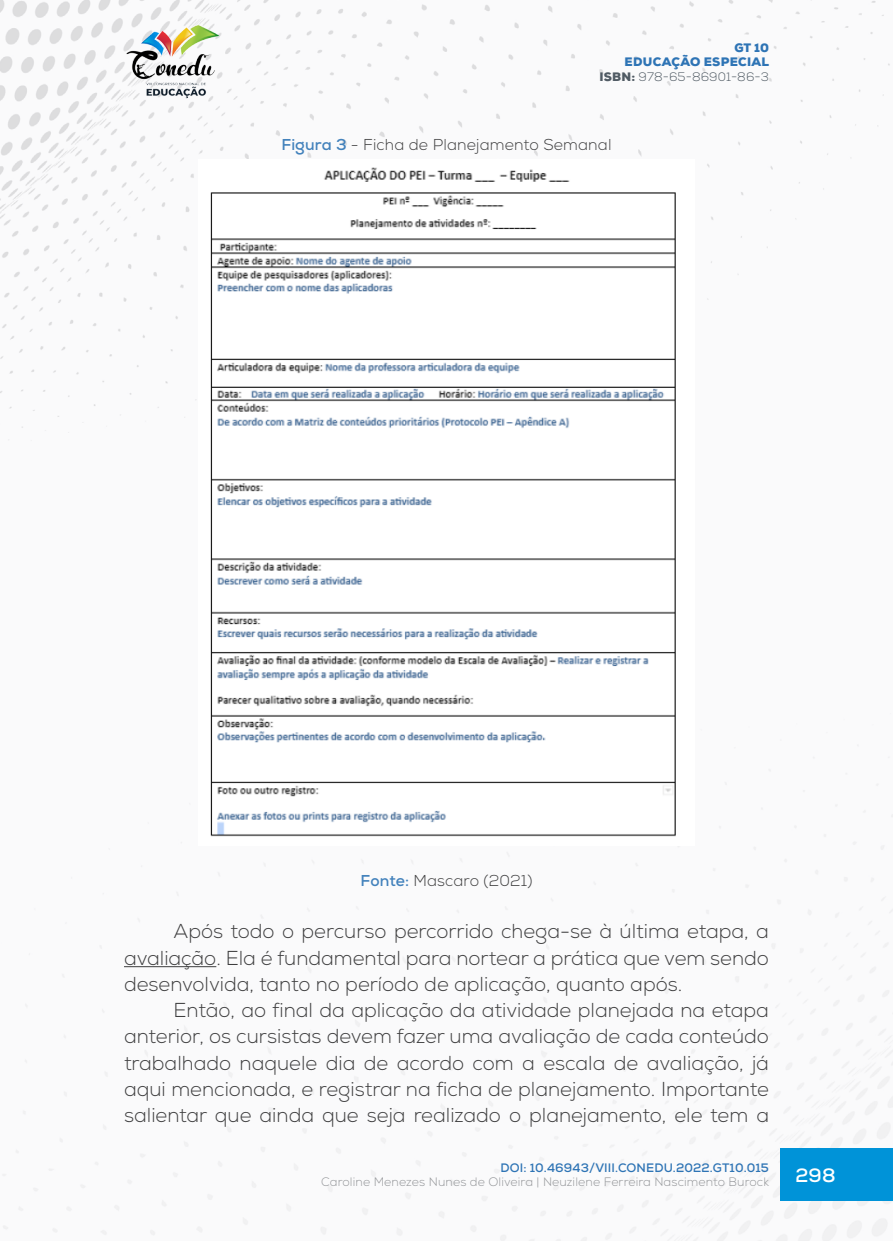
<style>
.page{position:relative;width:893px;height:1241px;background:#fff}
.page>*{position:absolute;margin:0;border:0;box-sizing:border-box;transform-origin:0 0}
._8_CORPO{font:300 20.12px/26.2px "Nexa";color:#3e3e3f;text-align:justify}
.t1{font:700 19.25px "Nexa";color:#fff}
._11_LEGENDAS{font:300 15.75px "Nexa";letter-spacing:.01em;color:#3e3e3f}
._12_FONTES{font:300 15.75px "Nexa";letter-spacing:.01em;color:#3e3e3f}
.t2{font:300 12.25px "Nexa";letter-spacing:.01em;color:#939598}
.t3{font:900 12.25px/14.7px "Nexa";letter-spacing:.025em;color:#2e74b5;text-align:right}
.t4{font:700 12.25px "Nexa";letter-spacing:.01em;color:#2e74b5}
.s1{color:#505b64}
.s2{font-weight:300;color:#505b64}
.s3{font-weight:700;color:#4382bc}
</style>
<div class="page">
<img style="left:0;top:0;width:893px;height:1240px">
<div style="left:781px;top:1148px;width:112px;height:52px;background:#0093d8"></div>
<img style="left:124px;top:25px;width:98px;height:74px">
<hr style="left:124px;top:966px;width:92px;height:1px;background:#3e3e3f">
<img style="left:198px;top:159px;width:496px;height:686px">
<p class="t3" style="left:599px;top:40px;width:171px">GT 10<br>EDUCAÇÃO ESPECIAL<br><span class="s1">ISBN:</span> <span class="s2">978-65-86901-86-3</span></p>
<p class="_11_LEGENDAS" style="left:281px;top:136px;width:332px"><span class="s3">Figura 3</span> - Ficha de Planejamento Semanal</p>
<p class="_12_FONTES" style="left:361px;top:871px;width:173px"><span class="s3">Fonte:</span> Mascaro (2021)</p>
<p class="_8_CORPO" style="left:124px;top:918px;width:646px;text-indent:50px">Após todo o percurso percorrido chega-se à última etapa, a avaliação. Ela é fundamental para nortear a prática que vem sendo desenvolvida, tanto no período de aplicação, quanto após.</p>
<p class="_8_CORPO" style="left:124px;top:997px;width:646px;text-indent:50px">Então, ao final da aplicação da atividade planejada na etapa anterior, os cursistas devem fazer uma avaliação de cada conteúdo trabalhado naquele dia de acordo com a escala de avaliação, já aqui mencionada, e registrar na ficha de planejamento. Importante salientar que ainda que seja realizado o planejamento, ele tem a</p>
<p class="t4" style="left:500px;top:1159px;width:270px">DOI: 10.46943/VIII.CONEDU.2022.GT10.015</p>
<p class="t2" style="left:321px;top:1174px;width:449px">Caroline Menezes Nunes de Oliveira | Neuzilene Ferreira Nascimento Burock</p>
<p class="t1" style="left:796px;top:1162px;width:41px">298</p>
</div>
